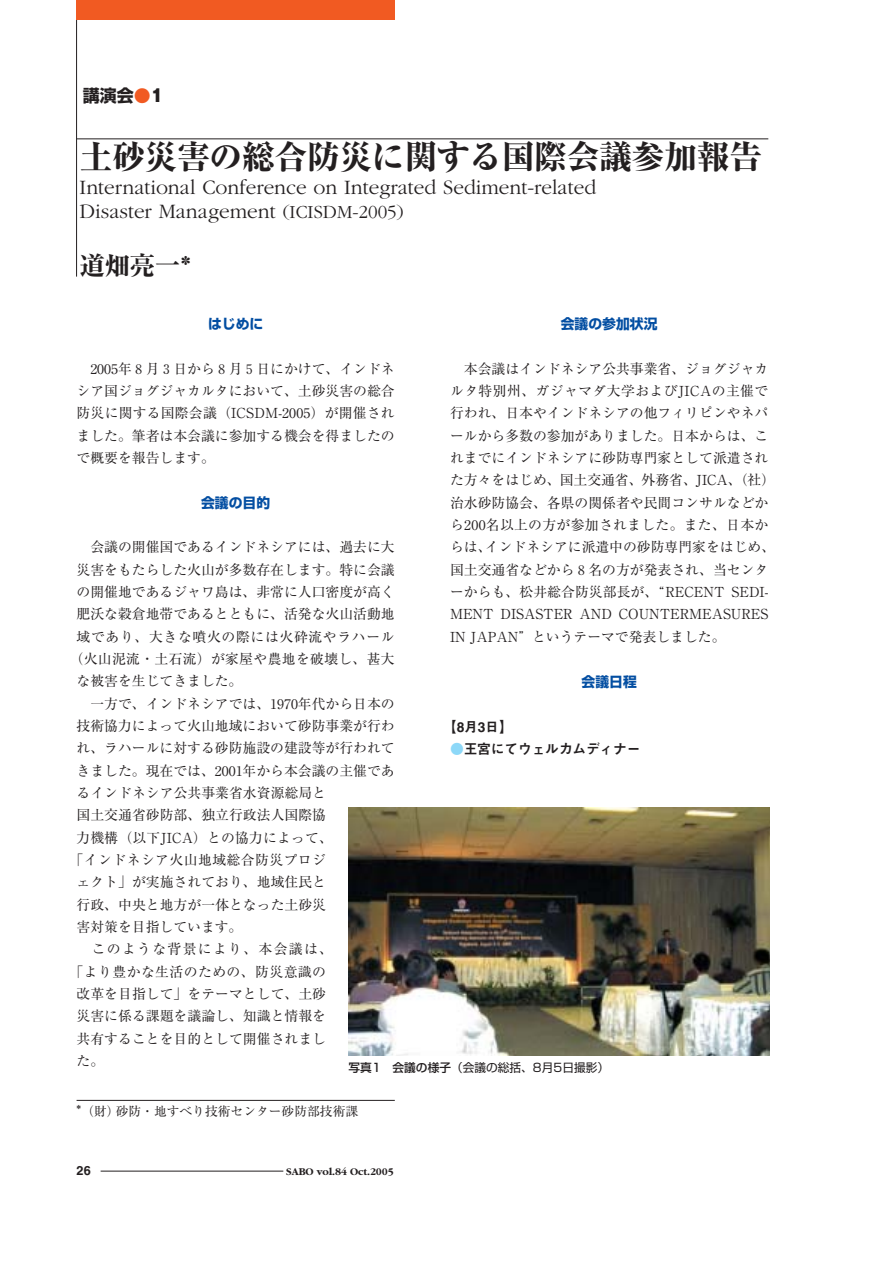
<style>
.page{position:relative;width:893px;height:1262px;background:#fff}
.page>*{position:absolute;margin:0;border:0;box-sizing:border-box;transform-origin:0 0}
.t1{font:800 33px "Ryumin";letter-spacing:-.015em;color:#231f20}
.t2{font:800 25.5px "Ryumin";color:#231f20}
.t3{font:300 21.3px/23.7px "Garamond";color:#231f20}
.t4{font:700 16.95px "Shin Go";color:#231f20}
.t5{font:13.8px/22.4px "Ryumin";color:#231f20;text-align:justify}
.t6{font:13.8px "Ryumin";letter-spacing:.03em;color:#231f20}
.t7{font:13.8px "Ryumin";letter-spacing:.025em;color:#231f20}
.t8{font:13.8px "Ryumin";letter-spacing:.05em;color:#231f20}
.t9{font:700 13.8px "Shin Go";color:#034ea2}
.t10{font:13.8px "Midashi Go MB31";letter-spacing:-.015em;color:#231f20}
.t11{font:13.8px "Ryumin";letter-spacing:.095em;color:#231f20}
.t12{font:12.75px "Ryumin";color:#231f20}
.t13{font:12.75px "Midashi Go MB31";color:#231f20}
.t14{font:11.7px "Shin Go";color:#231f20}
.t15{font:700 10.65px "Garamond";color:#231f20}
.s1{color:#f15a22}
.s2{font-family:"Gothic MB101 hea";font-weight:400}
.s3{font-size:19.2px}
.s4{color:#8dd8f8}
.s5{font-weight:500}
.s6{font-size:14.85px}
</style>
<div class="page">
<hr style="left:76px;top:17px;width:1px;height:259px;background:#231f20">
<hr style="left:77px;top:139px;width:691px;height:1px;background:#231f20">
<hr style="left:101px;top:1170px;width:182px;height:1px;background:#231f20">
<div style="left:77px;top:0;width:318px;height:20px;background:#f15a22"></div>
<hr style="left:77px;top:1100px;width:318px;height:1px;background:#231f20">
<img style="left:348px;top:808px;width:421px;height:247px">
<p class="t4" style="left:83px;top:89px;width:82px">講演会<span class="s1">●</span><span class="s2">1</span></p>
<h1 class="t1" style="left:80px;top:145px;width:684px">土砂災害の総合防災に関する国際会議参加報告</h1>
<h3 class="t3" style="left:80px;top:177px;width:518px">International Conference on Integrated Sediment-related<br>Disaster Management <span class="s3">(ICISDM-2005)</span></h3>
<h2 class="t2" style="left:80px;top:256px;width:113px">道畑亮一*</h2>
<p class="t9" style="left:561px;top:319px;width:98px">会議の参加状況</p>
<p class="t5" style="left:450px;top:359px;width:326px;text-align:left;text-indent:14px">本会議はインドネシア公共事業省、ジョグジャカルタ特別州、ガジャマダ大学およびJICAの主催で行われ、日本やインドネシアの他フィリピンやネパールから多数の参加がありました。日本からは、これまでにインドネシアに砂防専門家として派遣された方々をはじめ、国土交通省、外務省、JICA、（社）治水砂防協会、各県の関係者や民間コンサルなどから200名以上の方が参加されました。また、日本からは、インドネシアに派遣中の砂防専門家をはじめ、国土交通省などから８名の方が発表され、当センターからも、松井総合防災部長が、“RECENT SEDI-<br>MENT DISASTER AND COUNTERMEASURES<br>IN JAPAN”というテーマで発表しました。</p>
<p class="t9" style="left:581px;top:676px;width:57px">会議日程</p>
<p class="t10" style="left:443px;top:721px;width:71px">【8月3日】</p>
<p class="t10" style="left:450px;top:743px;width:192px"><span class="s4">●</span>王宮にてウェルカムディナー</p>
<p class="t9" style="left:208px;top:319px;width:57px">はじめに</p>
<p class="t5" style="left:77px;top:359px;width:320px;text-indent:14px">2005年８月３日から８月５日にかけて、インドネシア国ジョグジャカルタにおいて、土砂災害の総合防災に関する国際会議（ICSDM-2005）が開催されました。筆者は本会議に参加する機会を得ましたので概要を報告します。</p>
<p class="t9" style="left:201px;top:498px;width:71px">会議の目的</p>
<p class="t5" style="left:90px;top:538px;width:306px">会議の開催国であるインドネシアには、過去に大</p>
<p class="t5" style="left:77px;top:560px;width:320px">災害をもたらした火山が多数存在します。特に会議</p>
<p class="t5" style="left:77px;top:582px;width:320px">の開催地であるジャワ島は、非常に人口密度が高く</p>
<p class="t5" style="left:77px;top:605px;width:320px">肥沃な穀倉地帯であるとともに、活発な火山活動地</p>
<p class="t8" style="left:77px;top:631px;width:320px">域であり、大きな噴火の際には火砕流やラハール</p>
<p class="t7" style="left:70px;top:654px;width:326px">（火山泥流・土石流）が家屋や農地を破壊し、甚大</p>
<p class="t5" style="left:77px;top:672px;width:167px">な被害を生じてきました。</p>
<p class="t5" style="left:90px;top:694px;width:306px">一方で、インドネシアでは、1970年代から日本の</p>
<p class="t5" style="left:77px;top:716px;width:320px">技術協力によって火山地域において砂防事業が行わ</p>
<p class="t5" style="left:77px;top:739px;width:320px">れ、ラハールに対する砂防施設の建設等が行われて</p>
<p class="t5" style="left:77px;top:761px;width:320px">きました。現在では、2001年から本会議の主催であ</p>
<p class="t5" style="left:77px;top:783px;width:251px">るインドネシア公共事業省水資源総局と</p>
<p class="t5" style="left:77px;top:806px;width:251px">国土交通省砂防部、独立行政法人国際協</p>
<p class="t5" style="left:77px;top:828px;width:258px">力機構（以下JICA）との協力によって、</p>
<p class="t6" style="left:70px;top:855px;width:258px">「インドネシア火山地域総合防災プロジ</p>
<p class="t5" style="left:77px;top:873px;width:251px">ェクト」が実施されており、地域住民と</p>
<p class="t5" style="left:77px;top:895px;width:251px">行政、中央と地方が一体となった土砂災</p>
<p class="t5" style="left:77px;top:917px;width:167px">害対策を目指しています。</p>
<p class="t11" style="left:92px;top:944px;width:243px">このような背景により、本会議は、</p>
<p class="t6" style="left:70px;top:966px;width:258px">「より豊かな生活のための、防災意識の</p>
<p class="t5" style="left:77px;top:984px;width:251px">改革を目指して」をテーマとして、土砂</p>
<p class="t5" style="left:77px;top:1006px;width:251px">災害に係る課題を議論し、知識と情報を</p>
<p class="t5" style="left:77px;top:1029px;width:251px">共有することを目的として開催されまし</p>
<p class="t5" style="left:77px;top:1051px;width:29px">た。</p>
<p class="t14" style="left:348px;top:1063px;width:262px"><span class="s5">写真1 会議の様子</span>（会議の総括、8月5日撮影）</p>
<p class="t12" style="left:77px;top:1106px;width:283px"><span class="s6">*</span>（財）砂防・地すべり技術センター砂防部技術課</p>
<p class="t13" style="left:77px;top:1165px;width:16px">26</p>
<p class="t15" style="left:286px;top:1167px;width:109px">SABO vol.84 Oct.2005</p>
</div>
